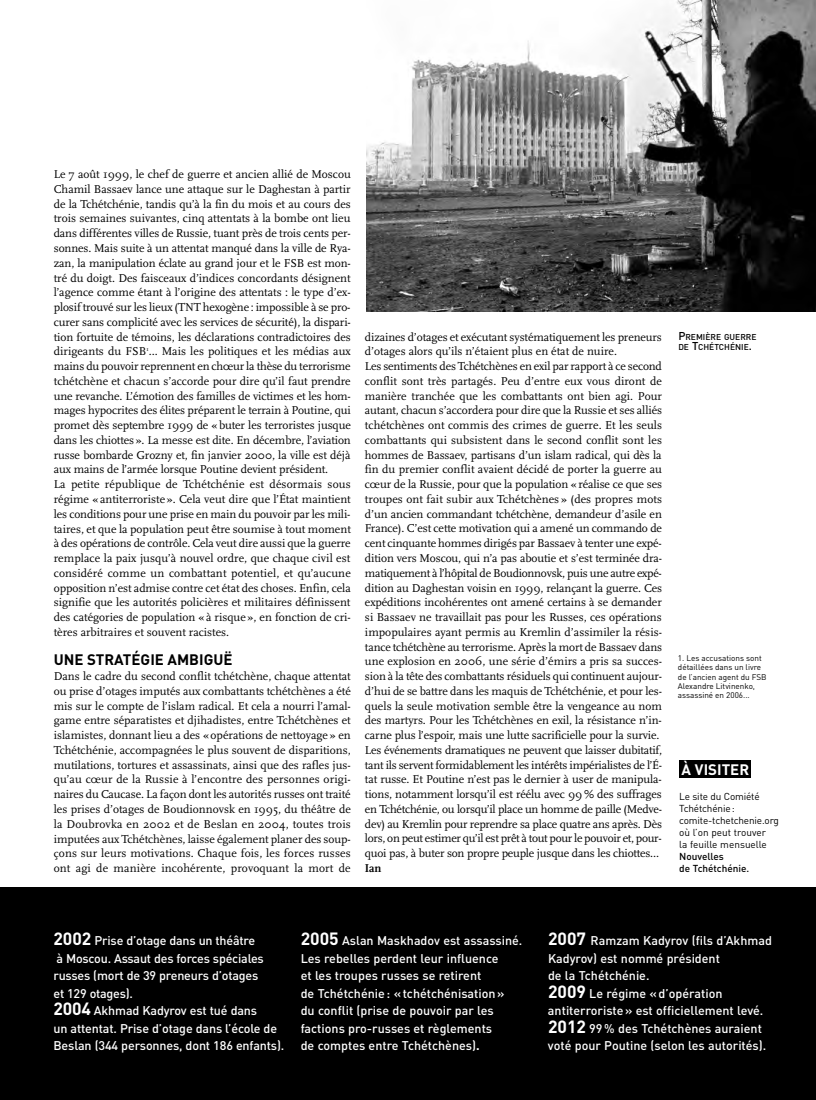
<style>
.page{position:relative;width:816px;height:1100px;background:#fff}
.page>*{position:absolute;margin:0;border:0;box-sizing:border-box;transform-origin:0 0}
.t1{font:700 15px "DIN";color:#000}
.t2{font:700 15px "DIN";color:#fff}
.t3{font:500 12.5px/17.5px "DIN";color:#fff}
.t4{font:11.88px/14.8px "Scala";letter-spacing:-.01em;color:#000}
.t5{font:700 11.88px "Scala";color:#000}
.t6{font:10px/12px "DIN";letter-spacing:-.015em;color:#000}
.t7{font:500 10px/12px "DIN";color:#000}
.t8{font:500 8.5px/10.6px "DIN";color:#000}
.t9{font:8.12px/9.4px "DIN";color:#000}
.s1{font-size:11.25px}
.s2{font-weight:700;font-size:17.5px}
.s3{font-weight:700}
</style>
<div class="page">
<div style="left:0;top:886px;width:816px;height:213px;background:#000"></div>
<div style="left:679px;top:760px;width:71px;height:17px;background:#000"></div>
<img style="left:366px;top:0;width:450px;height:311px">
<svg style="left:736px;top:0;width:80px;height:99px;background:#585858"></svg>
<p class="t4" style="left:54px;top:167px;width:298px">Le 7 août 1999, le chef de guerre et ancien allié de Moscou Chamil Bassaev lance une attaque sur le Daghestan à partir de la Tchétchénie, tandis qu’à la fin du mois et au cours des trois semaines suivantes, cinq attentats à la bombe ont lieu dans différentes villes de Russie, tuant près de trois cents per&shy;sonnes. Mais suite à un attentat manqué dans la ville de Rya&shy;zan, la manipulation éclate au grand jour et le FSB est mon&shy;tré du doigt. Des faisceaux d’indices concordants désignent l’agence comme étant à l’origine des attentats : le type d’ex&shy;plosif trouvé sur les lieux (TNT hexogène : impossible à se pro&shy;curer sans complicité avec les services de sécurité), la dispari&shy;tion fortuite de témoins, les déclarations contradictoires des dirigeants du FSB<sup>1</sup>… Mais les politiques et les médias aux mains du pouvoir reprennent en chœur la thèse du terrorisme tchétchène et chacun s’accorde pour dire qu’il faut prendre une revanche. L’émotion des familles de victimes et les hom&shy;mages hypocrites des élites préparent le terrain à Poutine, qui promet dès septembre 1999 de « buter les terroristes jusque dans les chiottes ». La messe est dite. En décembre, l’aviation russe bombarde Grozny et, fin janvier 2000, la ville est déjà aux mains de l’armée lorsque Poutine devient président.<br>La petite république de Tchétchénie est désormais sous régime « antiterroriste ». Cela veut dire que l’État maintient les conditions pour une prise en main du pouvoir par les mili&shy;taires, et que la population peut être soumise à tout moment à des opérations de contrôle. Cela veut dire aussi que la guerre remplace la paix jusqu’à nouvel ordre, que chaque civil est considéré comme un combattant potentiel, et qu’aucune opposition n’est admise contre cet état des choses. Enfin, cela signifie que les autorités policières et militaires définissent des catégories de population « à risque », en fonction de cri&shy;tères arbitraires et souvent racistes.</p>
<p class="t1" style="left:54px;top:651px;width:180px">UNE STRATÉGIE AMBIGUË</p>
<p class="t4" style="left:54px;top:668px;width:298px;text-align:justify">Dans le cadre du second conflit tchétchène, chaque attentat ou prise d’otages imputés aux combattants tchétchènes a été mis sur le compte de l’islam radical. Et cela a nourri l’amal&shy;game entre séparatistes et djihadistes, entre Tchétchènes et islamistes, donnant lieu a des « opérations de nettoyage » en Tchétchénie, accompagnées le plus souvent de disparitions, mutilations, tortures et assassinats, ainsi que des rafles jus&shy;qu’au cœur de la Russie à l’encontre des personnes origi&shy;naires du Caucase. La façon dont les autorités russes ont traité les prises d’otages de Boudionnovsk en 1995, du théâtre de la Doubrovka en 2002 et de Beslan en 2004, toutes trois imputées aux Tchétchènes, laisse également planer des soup&shy;çons sur leurs motivations. Chaque fois, les forces russes ont agi de manière incohérente, provoquant la mort de</p>
<p class="t4" style="left:365px;top:329px;width:299px">dizaines d’otages et exécutant systématiquement les preneurs d’otages alors qu’ils n’étaient plus en état de nuire.<br>Les sentiments des Tchétchènes en exil par rapport à ce second conflit sont très partagés. Peu d’entre eux vous diront de manière tranchée que les combattants ont bien agi. Pour autant, chacun s’accordera pour dire que la Russie et ses alliés tchétchènes ont commis des crimes de guerre. Et les seuls combattants qui subsistent dans le second conflit sont les hommes de Bassaev, partisans d’un islam radical, qui dès la fin du premier conflit avaient décidé de porter la guerre au cœur de la Russie, pour que la population « réalise ce que ses troupes ont fait subir aux Tchétchènes » (des propres mots d’un ancien commandant tchétchène, demandeur d’asile en France). C’est cette motivation qui a amené un commando de cent cinquante hommes dirigés par Bassaev à tenter une expé&shy;dition vers Moscou, qui n’a pas aboutie et s’est terminée dra&shy;matiquement à l’hôpital de Boudionnovsk, puis une autre expé&shy;dition au Daghestan voisin en 1999, relançant la guerre. Ces expéditions incohérentes ont amené certains à se demander si Bassaev ne travaillait pas pour les Russes, ces opérations impopulaires ayant permis au Kremlin d’assimiler la résis&shy;tance tchétchène au terrorisme. Après la mort de Bassaev dans une explosion en 2006, une série d’émirs a pris sa succes&shy;sion à la tête des combattants résiduels qui continuent aujour&shy;d’hui de se battre dans les maquis de Tchétchénie, et pour les&shy;quels la seule motivation semble être la vengeance au nom des martyrs. Pour les Tchétchènes en exil, la résistance n’in&shy;carne plus l’espoir, mais une lutte sacrificielle pour la survie.<br>Les événements dramatiques ne peuvent que laisser dubitatif, tant ils servent formidablement les intérêts impérialistes de l’É&shy;tat russe. Et Poutine n’est pas le dernier à user de manipula&shy;tions, notamment lorsqu’il est réélu avec 99 % des suffrages en Tchétchénie, ou lorsqu’il place un homme de paille (Medve&shy;dev) au Kremlin pour reprendre sa place quatre ans après. Dès lors, on peut estimer qu’il est prêt à tout pour le pouvoir et, pour&shy;quoi pas, à buter son propre peuple jusque dans les chiottes…</p>
<p class="t5" style="left:365px;top:860px;width:18px">Ian</p>
<p class="t8" style="left:678px;top:331px;width:80px"><span class="s1">P</span>REMIÈRE GUERRE<br>DE <span class="s1">T</span>CHÉTCHÉNIE<span class="s1">.</span></p>
<p class="t9" style="left:678px;top:653px;width:90px">1. Les accusations sont détaillées dans un livre de l’ancien agent du FSB<br>Alexandre Litvinenko, assassiné en 2006...</p>
<p class="t2" style="left:681px;top:760px;width:69px">À VISITER</p>
<p class="t6" style="left:679px;top:790px;width:101px">Le site du Comiété<br>Tchétchénie: comite-tchetchenie.org où l’on peut trouver<br>la feuille mensuelle</p>
<p class="t7" style="left:679px;top:850px;width:72px">Nouvelles<br>de Tchétchénie.</p>
<p class="t3" style="left:53px;top:931px;width:232px"><span class="s2">2002</span> Prise d’otage dans un théâtre<br>à Moscou. Assaut des forces spéciales russes (mort de 39 preneurs d’otages<br>et 129 otages).<br><span class="s2">2004</span> Akhmad Kadyrov est tué dans<br>un attentat. Prise d’otage dans l’école de Beslan (344 personnes, dont 186 enfants).</p>
<p class="t3" style="left:301px;top:931px;width:223px"><span class="s2">2005</span> Aslan Maskhadov est assassiné.<br>Les rebelles perdent leur influence<br>et les troupes russes se retirent<br>de Tchétchénie : « tchétchénisation »<br>du conflit (prise de pouvoir par les factions pro-russes et règlements<br>de comptes entre Tchétchènes)<span class="s3">.</span></p>
<p class="t3" style="left:548px;top:931px;width:225px"><span class="s2">2007</span> Ramzam Kadyrov (fils d’Akhmad Kadyrov) est nommé président<br>de la Tchétchénie.<br><span class="s2">2009</span> Le régime « d’opération antiterroriste » est officiellement levé.<br><span class="s2">2012</span> 99 % des Tchétchènes auraient voté pour Poutine (selon les autorités).</p>
</div>
